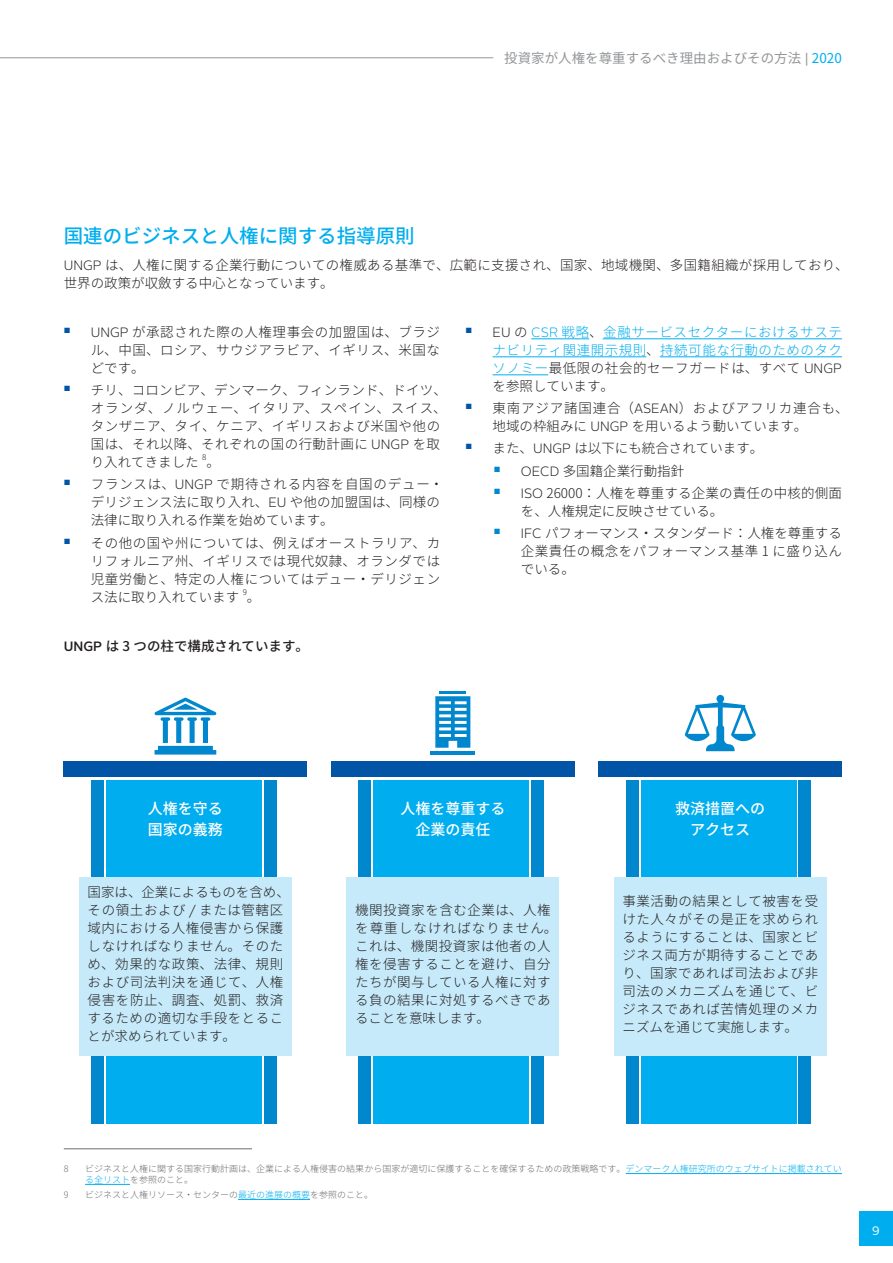
<style>
.page{position:relative;width:893px;height:1263px;background:#fff}
.page>*{position:absolute;margin:0;border:0;box-sizing:border-box;transform-origin:0 0}
.t1{font:500 19.5px "Noto Sans CJ Kjp";color:#00aeef}
.t2{font:500 15px/21px "Noto Sans CJ Kjp";color:#fff;text-align:center}
.t3{font:300 13.5px/18px "Noto Sans CJ Kjp";letter-spacing:.035em;color:#231f20}
.t4{font:300 13.5px/18px "Noto Sans CJ Kjp";letter-spacing:.04em;color:#00aeef;text-align:justify}
.t5{font:300 13.5px/18px "Noto Sans CJ Kjp";letter-spacing:.015em;color:#231f20}
.t6{font:300 13.5px/18px "Noto Sans CJ Kjp";letter-spacing:.01em;color:#231f20}
.t7{font:300 13.5px "Noto Sans CJ Kjp";color:#231f20}
.t8{font:13.5px "Noto Sans CJ Kjp";color:#939598}
.t9{font:500 13.5px "Noto Sans CJ Kjp";color:#231f20}
.t10{font:12px "Alright Sans";color:#fff}
.t11{font:300 9px/10.8px "Noto Sans CJ Kjp";color:#6c6d70}
.t12{font:300 7.8px "Noto Sans CJ Kjp";color:#231f20}
.s1{font-family:"Alright Sans"}
.s2{color:#00aeef}
.s3{font-family:"Alright Sans";color:#231f20}
.s4{color:#231f20}
</style>
<div class="page">
<div style="left:859px;top:1212px;width:34px;height:34px;background:#00aeef"></div>
<hr style="left:0;top:57px;width:493px;height:1px;background:#939598">
<div style="left:374px;top:780px;width:155px;height:343px;background:#00aeef"></div>
<div style="left:358px;top:780px;width:13px;height:343px;background:#0087cd"></div>
<div style="left:531px;top:780px;width:13px;height:343px;background:#0087cd"></div>
<div style="left:331px;top:761px;width:243px;height:16px;background:#0154a6"></div>
<div style="left:641px;top:780px;width:155px;height:343px;background:#00aeef"></div>
<div style="left:626px;top:780px;width:12px;height:343px;background:#0087cd"></div>
<div style="left:798px;top:780px;width:13px;height:343px;background:#0087cd"></div>
<div style="left:599px;top:761px;width:243px;height:16px;background:#0154a6"></div>
<div style="left:106px;top:780px;width:155px;height:343px;background:#00aeef"></div>
<div style="left:91px;top:780px;width:13px;height:343px;background:#0087cd"></div>
<div style="left:264px;top:780px;width:12px;height:343px;background:#0087cd"></div>
<div style="left:64px;top:761px;width:243px;height:16px;background:#0154a6"></div>
<hr style="left:64px;top:1148px;width:188px;height:1px;background:#6c6d70">
<hr style="left:626px;top:1173px;width:216px;height:1px;background:#00aeef">
<hr style="left:85px;top:1184px;width:45px;height:1px;background:#00aeef">
<hr style="left:238px;top:1199px;width:72px;height:1px;background:#00aeef">
<hr style="left:531px;top:338px;width:58px;height:1px;background:#00aeef">
<hr style="left:603px;top:338px;width:239px;height:1px;background:#00aeef">
<hr style="left:493px;top:356px;width:153px;height:1px;background:#00aeef">
<hr style="left:660px;top:356px;width:182px;height:1px;background:#00aeef">
<hr style="left:493px;top:374px;width:55px;height:1px;background:#00aeef">
<svg style="left:685px;top:695px;width:71px;height:56px"></svg>
<svg style="left:154px;top:697px;width:62px;height:57px"></svg>
<hr style="left:431px;top:751px;width:44px;height:3px;background:#0087cd">
<hr style="left:439px;top:691px;width:27px;height:3px;background:#0087cd">
<svg style="left:435px;top:696px;width:35px;height:52px"></svg>
<div style="left:79px;top:877px;width:213px;height:178px;background:#c6eafa"></div>
<div style="left:347px;top:877px;width:212px;height:178px;background:#c6eafa"></div>
<div style="left:614px;top:877px;width:213px;height:178px;background:#c6eafa"></div>
<p class="t8" style="left:504px;top:51px;width:339px">投資家が人権を尊重するべき理由およびその方法 <span class="s1">|</span> <span class="s2">2020</span></p>
<h1 class="t1" style="left:64px;top:225px;width:353px">国連のビジネスと人権に関する指導原則</h1>
<p class="t3" style="left:64px;top:256px;width:786px"><span class="s1">UNGP</span> は、人権に関する企業行動についての権威ある基準で、広範に支援され、国家、地域機関、多国籍組織が採用しており、世界の政策が収斂する中心となっています。</p>
<p class="t3" style="left:91px;top:323px;width:351px;text-align:justify;text-indent:-27px"><sup>■</sup> <span class="s1">UNGP</span> が承認された際の人権理事会の加盟国は、ブラジル、中国、ロシア、サウジアラビア、イギリス、米国などです。</p>
<p class="t3" style="left:91px;top:381px;width:358px;text-indent:-27px"><sup>■</sup> チリ、コロンビア、デンマーク、フィンランド、ドイツ、オランダ、ノルウェー、イタリア、スペイン、スイス、タンザニア、タイ、ケニア、イギリスおよび米国や他の国は、それ以降、それぞれの国の行動計画に <span class="s1">UNGP</span> を取り入れてきました</p>
<p class="t12" style="left:202px;top:453px;width:6px">8</p>
<p class="t3" style="left:206px;top:453px;width:15px">。</p>
<p class="t5" style="left:91px;top:476px;width:354px;text-indent:-27px"><sup>■</sup> フランスは、<span class="s1">UNGP</span> で期待される内容を自国のデュー・デリジェンス法に取り入れ、<span class="s1">EU</span> や他の加盟国は、同様の法律に取り入れる作業を始めています。</p>
<p class="t3" style="left:91px;top:534px;width:351px;text-align:justify;text-indent:-27px"><sup>■</sup> その他の国や州については、例えばオーストラリア、カリフォルニア州、イギリスでは現代奴隷、オランダでは児童労働と、特定の人権についてはデュー・デリジェンス法に取り入れています</p>
<p class="t12" style="left:243px;top:588px;width:6px">9</p>
<p class="t3" style="left:247px;top:588px;width:15px">。</p>
<p class="t9" style="left:64px;top:638px;width:247px"><span class="s1">UNGP</span> は 3 つの柱で構成されています。</p>
<p class="t4" style="left:493px;top:323px;width:351px;text-indent:-27px"><sup>■</sup> <span class="s3">EU</span> <span class="s4">の</span> <span class="s1">CSR</span> 戦略<span class="s4">、</span>金融サービスセクターにおけるサステナビリティ関連開示規則<span class="s4">、</span>持続可能な行動のためのタクソノミー<span class="s4">最低限の社会的セーフガードは、すべて</span> <span class="s3">UNGP</span><span class="s4">を参照しています。</span></p>
<p class="t3" style="left:493px;top:399px;width:358px;text-indent:-27px"><sup>■</sup> 東南アジア諸国連合（<span class="s1">ASEAN</span>）およびアフリカ連合も、地域の枠組みに <span class="s1">UNGP</span> を用いるよう動いています。</p>
<p class="t7" style="left:466px;top:441px;width:299px"><sup>■</sup> また、<span class="s1">UNGP</span> は以下にも統合されています。</p>
<p class="t7" style="left:494px;top:463px;width:192px"><sup>■</sup> <span class="s1">OECD</span> 多国籍企業行動指針</p>
<p class="t6" style="left:521px;top:484px;width:323px;text-indent:-27px"><sup>■</sup> <span class="s1">ISO</span> 26000：人権を尊重する企業の責任の中核的側面を、人権規定に反映させている。</p>
<p class="t3" style="left:521px;top:524px;width:323px;text-align:justify;text-indent:-27px"><sup>■</sup> <span class="s1">IFC</span> パフォーマンス・スタンダード：人権を尊重する企業責任の概念をパフォーマンス基準 1 に盛り込んでいる。</p>
<p class="t2" style="left:148px;top:798px;width:76px;text-align:left">人権を守る国家の義務</p>
<p class="t2" style="left:400px;top:798px;width:106px">人権を尊重する企業の責任</p>
<p class="t2" style="left:675px;top:798px;width:91px">救済措置へのアクセス</p>
<p class="t3" style="left:88px;top:883px;width:204px">国家は、企業によるものを含め、その領土および <span class="s1">/</span> または管轄区域内における人権侵害から保護しなければなりません。そのため、効果的な政策、法律、規則および司法判決を通じて、人権侵害を防止、調査、処罰、救済するための適切な手段をとることが求められています。</p>
<p class="t3" style="left:355px;top:901px;width:204px">機関投資家を含む企業は、人権を尊重しなければなりません。これは、機関投資家は他者の人権を侵害することを避け、自分たちが関与している人権に対する負の結果に対処するべきであることを意味します。</p>
<p class="t3" style="left:622px;top:892px;width:197px;text-align:justify">事業活動の結果として被害を受けた人々がその是正を求められるようにすることは、国家とビジネス両方が期待することであり、国家であれば司法および非司法のメカニズムを通じて、ビジネスであれば苦情処理のメカニズムを通じて実施します。</p>
<p class="t11" style="left:64px;top:1164px;width:6px">8</p>
<p class="t11" style="left:85px;top:1164px;width:758px">ビジネスと人権に関する国家行動計画は、企業による人権侵害の結果から国家が適切に保護することを確保するための政策戦略です。<span class="s2">デンマーク人権研究所のウェブサイトに掲載されている全リスト</span>を参照のこと。</p>
<p class="t11" style="left:64px;top:1189px;width:6px">9</p>
<p class="t11" style="left:85px;top:1189px;width:289px">ビジネスと人権リソース・センターの<span class="s2">最近の進展の概要</span>を参照のこと。</p>
<p class="t10" style="left:872px;top:1221px;width:9px">9</p>
</div>
